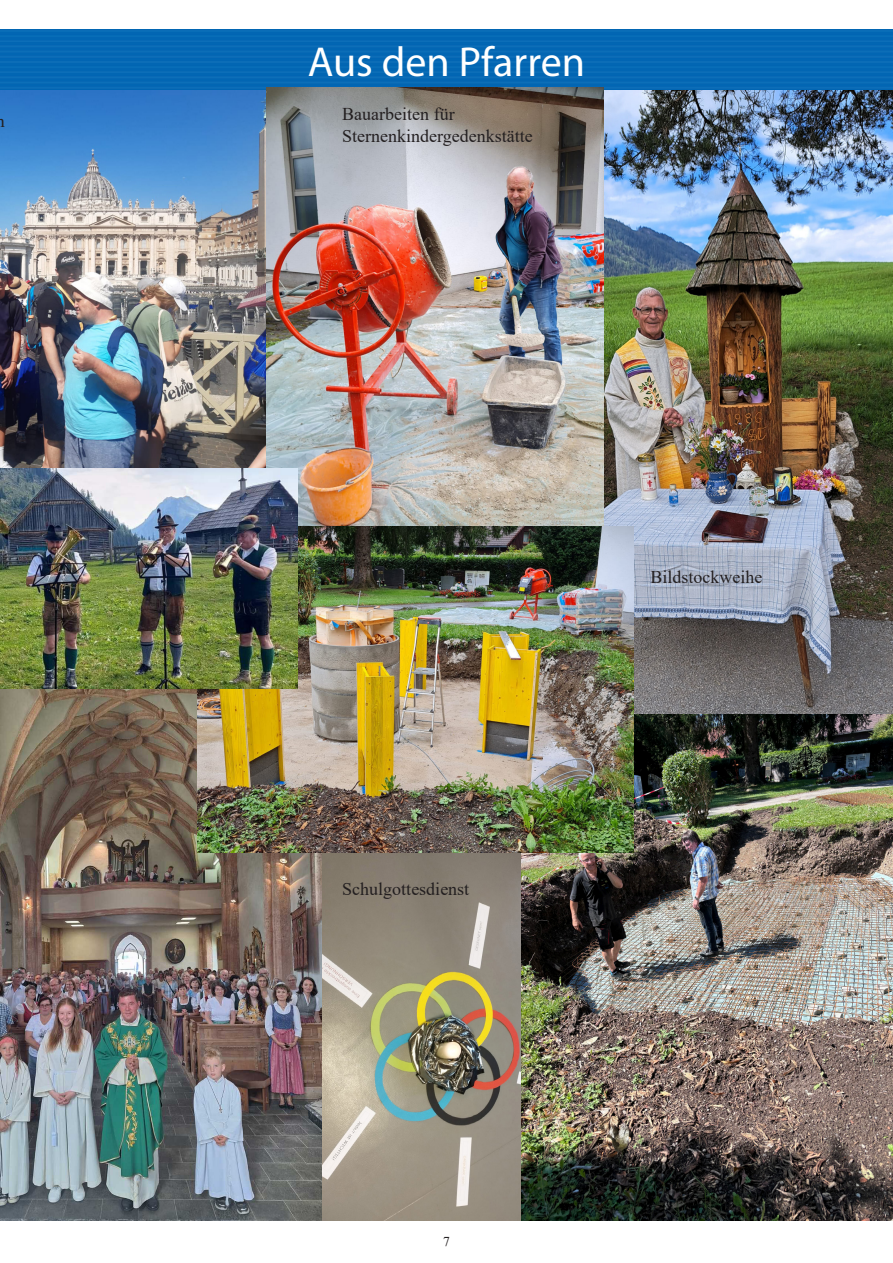
<style>
.page{position:relative;width:893px;height:1263px;background:#fff}
.page>*{position:absolute;margin:0;border:0;box-sizing:border-box;transform-origin:0 0}
.t1{font:42px "Myriad Pro";color:#fff}
.t2{font:18px/21.6px "Times New Roman";color:#231f20}
.t3{font:13.5px "Times New Roman";color:#231f20}
</style>
<div class="page">
<img style="left:322px;top:853px;width:200px;height:367px">
<div style="left:0;top:30px;width:893px;height:59px;background:#0566b3"></div>
<img style="left:604px;top:90px;width:289px;height:624px">
<img style="left:0;top:90px;width:266px;height:378px">
<img style="left:0;top:688px;width:322px;height:532px">
<img style="left:266px;top:87px;width:338px;height:439px">
<img style="left:522px;top:714px;width:371px;height:506px">
<img style="left:198px;top:526px;width:436px;height:327px">
<img style="left:0;top:468px;width:298px;height:220px">
<h1 class="t1" style="left:308px;top:36px;width:279px">Aus den Pfarren</h1>
<p class="t2" style="left:342px;top:103px;width:192px">Bauarbeiten für<br>Sternenkindergedenkstätte</p>
<p class="t2" style="left:342px;top:877px;width:129px">Schulgottesdienst</p>
<p class="t3" style="left:443px;top:1232px;width:8px">7</p>
<p class="t2" style="left:651px;top:566px;width:113px">Bildstockweihe</p>
</div>
